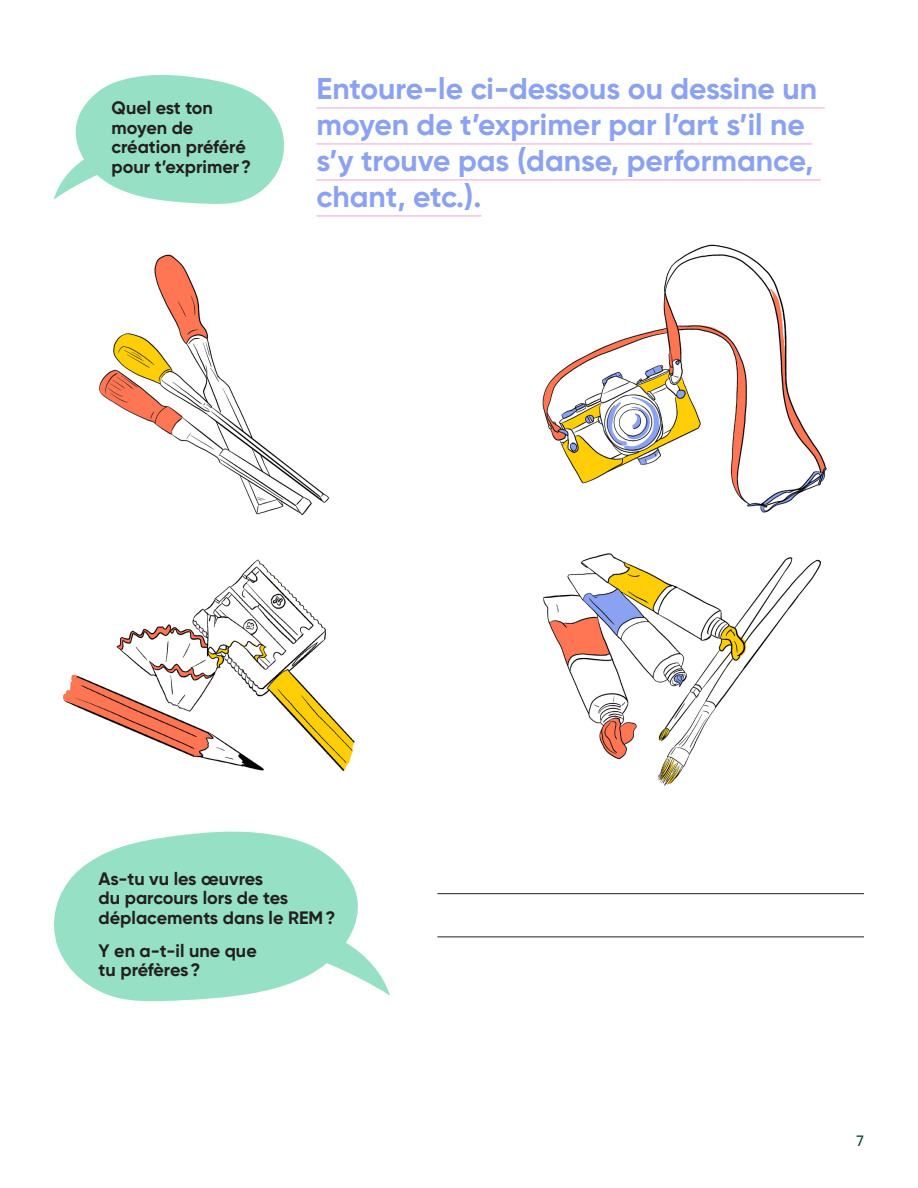
<style>
.page{position:relative;width:918px;height:1188px;background:#fff}
.page>*{position:absolute;margin:0;border:0;box-sizing:border-box;transform-origin:0 0}
.Sous-titre_activites{font:700 30px/36px "Gilroy";color:#8ba2f3}
.sous-titre{font:700 18px/19.5px "Gilroy";color:#231f20}
.t1{font:500 15px "Gilroy";color:#074337}
</style>
<div class="page">
<svg style="left:54px;top:831px;width:336px;height:170px;fill:#96e0c5"></svg>
<hr style="left:437px;top:893px;width:427px;height:1px;background:#231f20">
<hr style="left:437px;top:937px;width:427px;height:1px;background:#231f20">
<hr style="left:316px;top:107px;width:509px;height:2px;background:#f2c3e5">
<hr style="left:316px;top:143px;width:496px;height:2px;background:#f2c3e5">
<hr style="left:316px;top:179px;width:505px;height:2px;background:#f2c3e5">
<hr style="left:316px;top:215px;width:165px;height:2px;background:#f2c3e5">
<img style="left:543px;top:553px;width:278px;height:233px">
<img style="left:542px;top:244px;width:285px;height:269px">
<img style="left:63px;top:559px;width:292px;height:212px">
<img style="left:99px;top:254px;width:230px;height:262px">
<svg style="left:54px;top:75px;width:230px;height:129px"></svg>
<p class="sous-titre" style="left:112px;top:98px;width:141px">Quel est ton moyen de création préféré pour t’exprimer?</p>
<p class="Sous-titre_activites" style="left:316px;top:70px;width:502px">Entoure-le ci-dessous ou dessine un moyen de t’exprimer par l’art s’il ne s’y trouve pas (danse, performance, chant, etc.).</p>
<p class="sous-titre" style="left:99px;top:869px;width:238px">As-tu vu les œuvres<br>du parcours lors de tes déplacements dans le REM?</p>
<p class="sous-titre" style="left:99px;top:941px;width:160px">Y en a-t-il une que tu préfères?</p>
<p class="t1" style="left:857px;top:1132px;width:9px">7</p>
</div>
